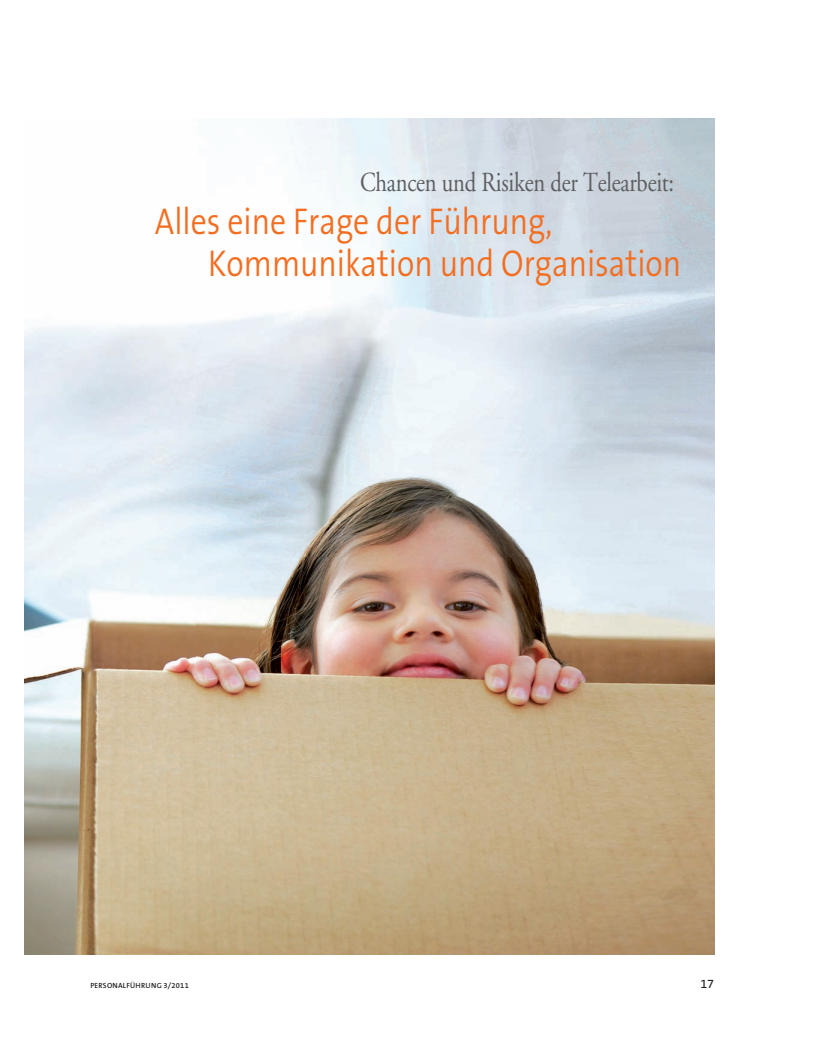
<style>
.page{position:relative;width:815px;height:1063px;background:#fff}
.page>*{position:absolute;margin:0;border:0;box-sizing:border-box;transform-origin:0 0}
.t1{font:300 37.5px/42.5px "The Sans B4";color:#f36e21;scale:.85 1}
.t2{font:27.5px "Adobe Garamond";letter-spacing:-.01em;color:#5e5e61;scale:.82 1}
.t3{font:12.5px "The Sans B5 Plain";color:#231f20}
.t4{font:600 7.5px "The Sans B6";letter-spacing:.035em;color:#231f20}
</style>
<div class="page">
<img style="left:25px;top:118px;width:690px;height:836px">
<p class="t2" style="left:360px;top:172px;width:385px">Chancen und Risiken der Telearbeit:</p>
<p class="t1" style="left:208px;top:203px;width:558px;text-indent:-53px">Alles eine Frage der Führung,<br>Kommunikation und Organisation</p>
<p class="t4" style="left:90px;top:983px;width:100px">PERSONALFÜHRUNG 3/2011</p>
<p class="t3" style="left:700px;top:979px;width:15px">17</p>
</div>
